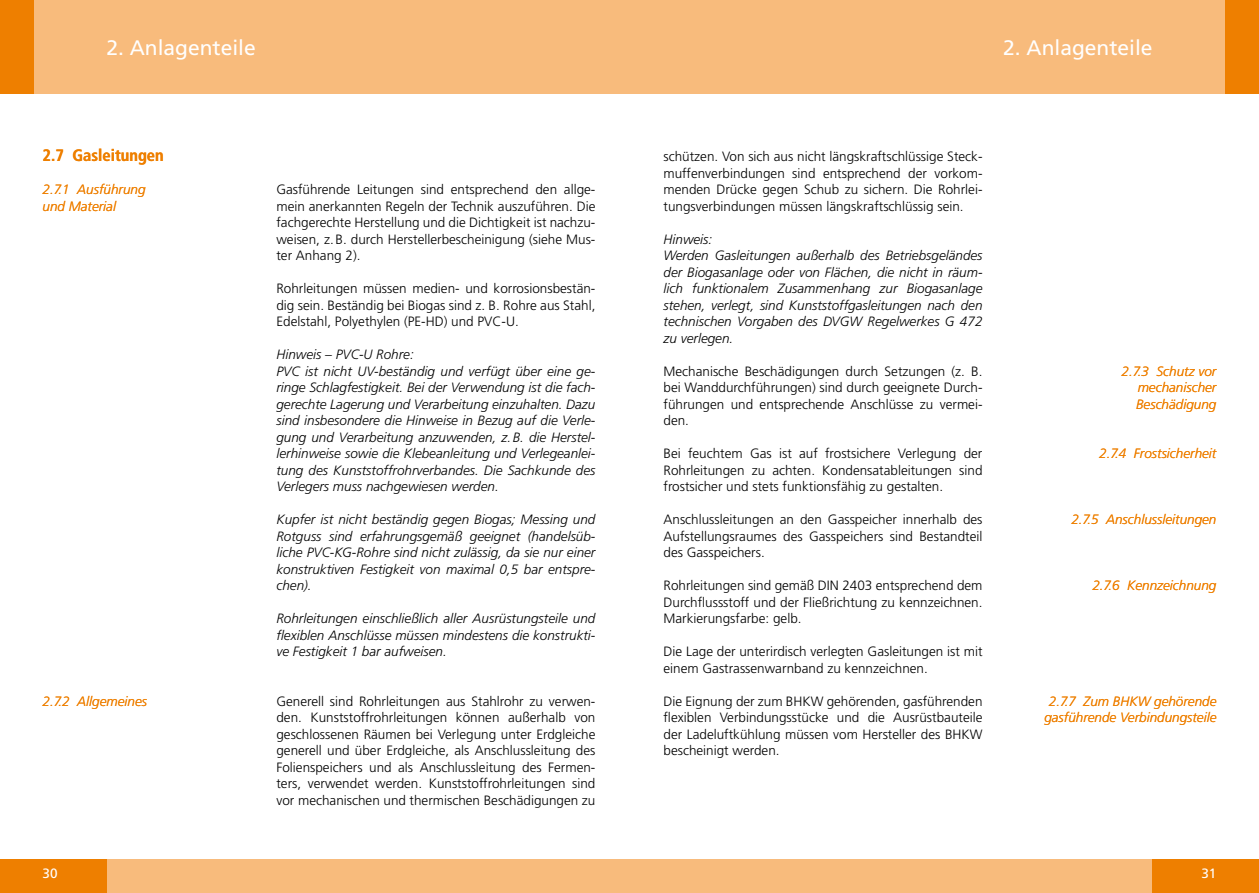
<style>
.page{position:relative;width:1259px;height:893px;background:#fff}
.page>*{position:absolute;margin:0;border:0;box-sizing:border-box;transform-origin:0 0}
.t1{font:21px "Frutiger";color:#fff}
.t2{font:700 condensed 16.5px "Frutiger";color:#ee7f00}
.t3{font:300 13.5px/16.5px "Frutiger";color:#000;text-align:justify}
.t4{font:italic 300 13.5px/16.5px "Frutiger";color:#000}
.t5{font:italic 300 13.5px/16.5px "Frutiger";color:#ee7f00}
.t6{font:13.5px "Frutiger";color:#fff}
</style>
<div class="page">
<div style="left:0;top:859px;width:629px;height:34px;background:#f8bb7c"></div>
<div style="left:0;top:859px;width:106px;height:34px;background:#ee7f00"></div>
<div style="left:0;top:0;width:629px;height:94px;background:#f8bb7c"></div>
<div style="left:0;top:0;width:34px;height:94px;background:#ee7f00"></div>
<div style="left:629px;top:859px;width:630px;height:34px;background:#f8bb7c"></div>
<div style="left:629px;top:0;width:630px;height:94px;background:#f8bb7c"></div>
<div style="left:1152px;top:859px;width:107px;height:34px;background:#ee7f00"></div>
<div style="left:1225px;top:0;width:34px;height:94px;background:#ee7f00"></div>
<h1 class="t1" style="left:106px;top:35px;width:151px">2. Anlagenteile</h1>
<h1 class="t1" style="left:1003px;top:35px;width:151px">2. Anlagenteile</h1>
<p class="t2" style="left:43px;top:146px;width:123px">2.7 Gasleitungen</p>
<p class="t5" style="left:43px;top:181px;width:105px">2.7.1 Ausführung und Material</p>
<p class="t5" style="left:43px;top:693px;width:106px">2.7.2 Allgemeines</p>
<p class="t3" style="left:276px;top:181px;width:321px">Gasführende Leitungen sind entsprechend den allge&shy;mein anerkannten Regeln der Technik auszuführen. Die fachgerechte Herstellung und die Dichtigkeit ist nachzu&shy;weisen, z.B. durch Herstellerbescheinigung (siehe Mus&shy;ter Anhang 2).</p>
<p class="t3" style="left:276px;top:280px;width:320px">Rohrleitungen müssen medien- und korrosionsbestän&shy;dig sein. Beständig bei Biogas sind z. B. Rohre aus Stahl, Edelstahl, Polyethylen (PE-HD) und PVC-U.</p>
<p class="t4" style="left:276px;top:346px;width:320px">Hinweis – PVC-U Rohre:<br>PVC ist nicht UV-beständig und verfügt über eine ge&shy;ringe Schlagfestig-keit. Bei der Verwendung ist die fach&shy;gerechte Lagerung und Verarbeitung ein-zuhalten. Dazu sind insbesondere die Hinweise in Bezug auf die Verle&shy;gung und Verarbeitung anzuwenden, z.B. die Herstel&shy;lerhinweise sowie die Klebeanleitung und Verlegeanlei&shy;tung des Kunststoffrohrverbandes. Die Sachkunde des Verlegers muss nachgewiesen werden.</p>
<p class="t4" style="left:276px;top:511px;width:320px;text-align:justify">Kupfer ist nicht beständig gegen Biogas; Messing und Rotguss sind er-fah- rungsgemäß geeignet (handelsüb&shy;liche PVC-KG-Rohre sind nicht zu-lässig, da sie nur einer konstruktiven Festigkeit von maximal 0,5 bar ent-spre&shy;chen).</p>
<p class="t4" style="left:276px;top:610px;width:320px;text-align:justify">Rohrleitungen einschließlich aller Ausrüstungsteile und flexiblen An-schlüsse müssen mindestens die konstrukti&shy;ve Festigkeit 1 bar aufweisen.</p>
<p class="t3" style="left:276px;top:693px;width:321px">Generell sind Rohrleitungen aus Stahlrohr zu verwen&shy;den. Kunst-stoff-rohrleitun-gen können außerhalb von geschlossenen Räumen bei Verle-gung unter Erdgleiche generell und über Erdgleiche, als Anschlussleitung des Folienspeichers und als An-schlussleitung des Fermen&shy;ters, verwendet werden. Kunst-stoffrohrleitun-gen sind vor mechanischen und thermischen Beschä-di-gun-gen zu</p>
<p class="t3" style="left:663px;top:148px;width:320px">schüt-zen. Von sich aus nicht längskraftschlüssige Steck&shy;muf-fen-verbindungen sind entsprechend der vorkom&shy;menden Drücke gegen Schub zu sichern. Die Rohrlei&shy;tungsverbindungen müssen längs-kraft-schlüs-sig sein.</p>
<p class="t4" style="left:663px;top:231px;width:320px">Hinweis:<br>Werden Gasleitungen außerhalb des Betriebsgeländes der Biogasanlage oder von Flächen, die nicht in räum&shy;lich funktionalem Zusammenhang zur Biogasanlage stehen, verlegt, sind Kunststoffgasleitungen nach den tech- nischen Vorgaben des DVGW Regelwerkes G 472 zu verlegen.</p>
<p class="t3" style="left:663px;top:363px;width:320px">Mechanische Beschädigungen durch Setzungen (z. B. bei Wanddurchfüh- rungen) sind durch geeignete Durch&shy;führungen und entsprechende An-schlüsse zu vermei&shy;den.</p>
<p class="t3" style="left:663px;top:445px;width:320px">Bei feuchtem Gas ist auf frostsichere Verlegung der Rohrleitungen zu ach-ten. Kondensatableitungen sind frostsicher und stets funktionsfähig zu gestalten.</p>
<p class="t3" style="left:663px;top:511px;width:320px">Anschlussleitun-gen an den Gasspeicher innerhalb des Aufstellungs-rau- mes des Gasspeichers sind Bestandteil des Gasspeichers.</p>
<p class="t3" style="left:663px;top:577px;width:320px">Rohrleitungen sind gemäß DIN 2403 entsprechend dem Durchflussstoff und der Fließrichtung zu kennzeichnen.<br>Markierungsfarbe: gelb.</p>
<p class="t3" style="left:663px;top:643px;width:320px">Die Lage der unterirdisch verlegten Gasleitungen ist mit einem Gastras-senwarnband zu kennzeichnen.</p>
<p class="t3" style="left:663px;top:693px;width:320px">Die Eignung der zum BHKW gehörenden, gasführenden flexiblen Ver-bindungsstücke und die Ausrüstbauteile der Ladeluftkühlung müssen vom Hersteller des BHKW bescheinigt werden.</p>
<p class="t5" style="left:1136px;top:363px;width:82px;text-align:justify;text-indent:-14px">2.7.3 Schutz vor mechanischer Beschädigung</p>
<p class="t5" style="left:1099px;top:445px;width:119px">2.7.4 Frostsicherheit</p>
<p class="t5" style="left:1071px;top:511px;width:147px">2.7.5 Anschlussleitungen</p>
<p class="t5" style="left:1092px;top:577px;width:126px">2.7.6 Kennzeichnung</p>
<p class="t5" style="left:1044px;top:693px;width:174px;text-align:center">2.7.7 Zum BHKW gehörende gasführende Verbindungsteile</p>
<p class="t6" style="left:43px;top:865px;width:17px">30</p>
<p class="t6" style="left:1201px;top:865px;width:17px">31</p>
</div>
